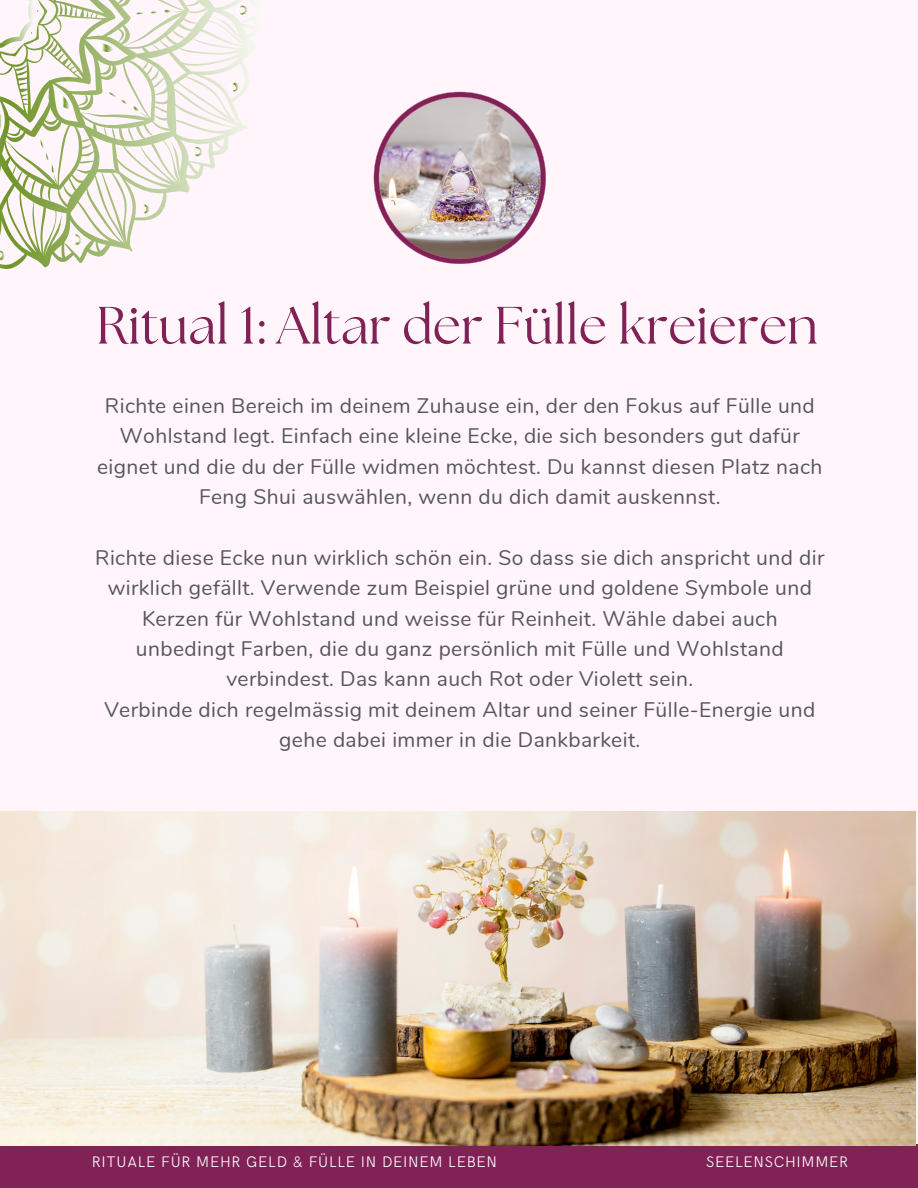
<style>
.page{position:relative;width:918px;height:1188px;background:#fff5fb}
.page>*{position:absolute;margin:0;border:0;box-sizing:border-box;transform-origin:0 0}
.t1{font:52.35px "The Seasons";letter-spacing:.005em;color:#812256}
.t2{font:21px/30.3px "Nunito";letter-spacing:.02em;color:#575757;text-align:center}
.t3{font:300 15.3px "HK Grotesk";letter-spacing:.05em;color:#fff}
</style>
<div class="page">
<img style="left:374px;top:92px;width:172px;height:172px">
<div style="left:0;top:1145px;width:918px;height:43px;background:#812256"></div>
<svg style="left:0;top:0;width:256px;height:269px"></svg>
<svg style="left:131px;top:9px;width:40px;height:6px"></svg>
<svg style="left:235px;top:5px;width:13px;height:10px"></svg>
<svg style="left:228px;top:82px;width:12px;height:10px"></svg>
<svg style="left:96px;top:43px;width:18px;height:9px"></svg>
<svg style="left:104px;top:91px;width:35px;height:21px"></svg>
<svg style="left:190px;top:146px;width:13px;height:10px"></svg>
<svg style="left:140px;top:203px;width:10px;height:11px"></svg>
<svg style="left:58px;top:94px;width:12px;height:15px"></svg>
<svg style="left:38px;top:136px;width:6px;height:12px"></svg>
<svg style="left:44px;top:150px;width:5px;height:10px"></svg>
<svg style="left:49px;top:162px;width:6px;height:11px"></svg>
<svg style="left:71px;top:233px;width:11px;height:13px"></svg>
<svg style="left:0;top:250px;width:5px;height:11px"></svg>
<svg style="left:0;top:113px;width:2px;height:18px"></svg>
<svg style="left:0;top:0;width:40px;height:49px"></svg>
<img style="left:0;top:811px;width:916px;height:334px">
<p class="t1" style="left:96px;top:302px;width:723px">Ritual 1: Altar der Fülle kreieren</p>
<p class="t2" style="left:97px;top:391px;width:727px">Richte einen Bereich im deinem Zuhause ein, der den Fokus auf Fülle und Wohlstand legt. Einfach eine kleine Ecke, die sich besonders gut dafür eignet und die du der Fülle widmen möchtest. Du kannst diesen Platz nach Feng Shui auswählen, wenn du dich damit auskennst.</p>
<p class="t2" style="left:95px;top:543px;width:731px">Richte diese Ecke nun wirklich schön ein. So dass sie dich anspricht und dir wirklich gefällt. Verwende zum Beispiel grüne und goldene Symbole und Kerzen für Wohlstand und weisse für Reinheit. Wähle dabei auch unbedingt Farben, die du ganz persönlich mit Fülle und Wohlstand verbindest. Das kann auch Rot oder Violett sein.</p>
<p class="t2" style="left:104px;top:695px;width:712px">Verbinde dich regelmässig mit deinem Altar und seiner Fülle-Energie und gehe dabei immer in die Dankbarkeit.</p>
<p class="t3" style="left:92px;top:1154px;width:407px">RITUALE FÜR MEHR GELD &amp; FÜLLE IN DEINEM LEBEN</p>
<p class="t3" style="left:706px;top:1154px;width:144px">SEELENSCHIMMER</p>
<p class="t3" style="left:792px;top:1154px;width:81px">INTUITION</p>
</div>
